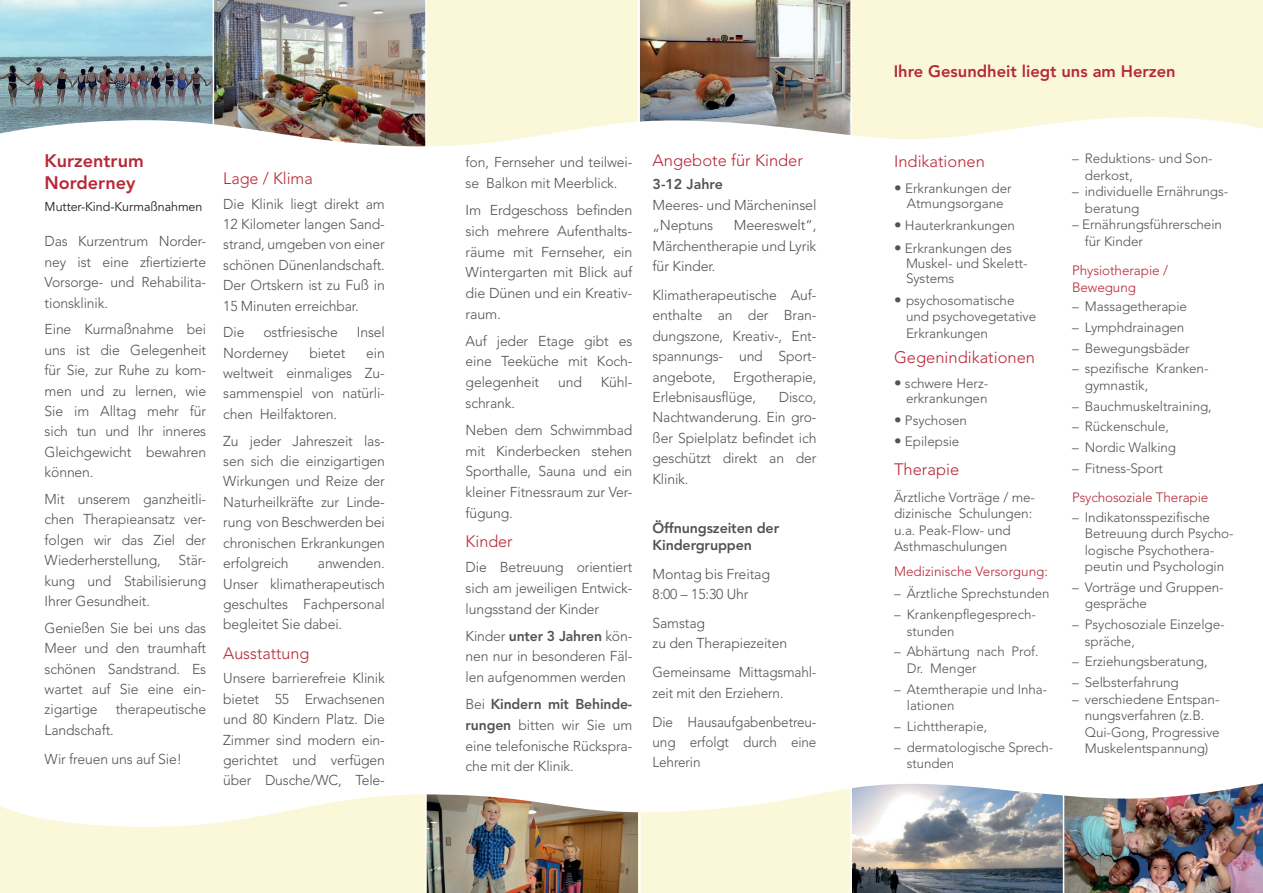
<style>
.page{position:relative;width:1263px;height:893px;background:#fff}
.page>*{position:absolute;margin:0;border:0;box-sizing:border-box;transform-origin:0 0}
.t1{font:800 18px/22.5px "Avenir LT Std";color:#b72837}
.t2{font:300 16.5px "Avenir LT Std";color:#b72837}
.t3{font:800 16.5px "Avenir LT Std";color:#b72837}
.t4{font:300 14.25px/20.4px "Avenir LT Std";letter-spacing:-.01em;color:#535355;text-align:justify}
.t5{font:300 14.25px/20.4px "Avenir LT Std";letter-spacing:-.01em;color:#535355;scale:.95 1}
.t6{font:800 14.25px/16.5px "Avenir LT Std";letter-spacing:-.01em;color:#535355}
.t7{font:300 13.5px/16.5px "Avenir LT Std";letter-spacing:-.005em;color:#535355}
.t8{font:300 13.5px/16.5px "Avenir LT Std";letter-spacing:-.005em;color:#b72837}
.t9{font:12.75px "Avenir LT Std";letter-spacing:-.005em;color:#231f20}
.s1{font-weight:800}
.s2{font-family:"Meta Plus Normal";font-weight:400;font-size:15px}
</style>
<div class="page">
<div style="left:0;top:727px;width:1263px;height:166px;background:#fbf8da"></div>
<img style="left:427px;top:827px;width:211px;height:66px">
<div style="left:0;top:0;width:1263px;height:153px;background:#fbf8da"></div>
<img style="left:214px;top:0;width:211px;height:117px">
<img style="left:641px;top:0;width:209px;height:117px">
<img style="left:0;top:0;width:213px;height:117px">
<img style="left:852px;top:827px;width:211px;height:66px">
<img style="left:1064px;top:827px;width:199px;height:66px">
<svg style="left:0;top:117px;width:1263px;height:36px;fill:#fff"></svg>
<svg style="left:0;top:727px;width:1263px;height:100px;background:#eeedeb"></svg>
<hr style="left:213px;top:0;width:1px;height:150px;background:#fff">
<hr style="left:639px;top:773px;width:1px;height:120px;background:#fff">
<hr style="left:1063px;top:325px;width:1px;height:568px;background:#fff">
<hr style="left:638px;top:0;width:1px;height:164px;background:#fff">
<hr style="left:425px;top:0;width:2px;height:893px;background:#fff">
<hr style="left:850px;top:0;width:2px;height:893px;background:#fff">
<p class="t1" style="left:45px;top:149px;width:101px">Kurzentrum<br>Norderney</p>
<p class="t9" style="left:45px;top:199px;width:159px">Mutter-Kind-Kurmaßnahmen</p>
<p class="t4" style="left:45px;top:231px;width:163px">Das Kurzentrum Norder&shy;ney ist eine zfiertizierte Vorsorge- und Rehabilita&shy;tionsklinik.</p>
<p class="t4" style="left:45px;top:319px;width:163px">Eine Kurmaßnahme bei uns ist die Gelegenheit für Sie, zur Ruhe zu kom&shy;men und zu lernen, wie Sie im Alltag mehr für sich tun und Ihr inneres Gleichgewicht bewahren können.</p>
<p class="t4" style="left:45px;top:489px;width:163px">Mit unserem ganzheitli&shy;chen Therapieansatz ver&shy;folgen wir das Ziel der Wiederherstellung, Stär&shy;kung und Stabilisierung Ihrer Gesundheit.</p>
<p class="t4" style="left:45px;top:618px;width:163px">Genießen Sie bei uns das Meer und den traumhaft schönen Sandstrand. Es wartet auf Sie eine ein&shy;zigartige</p>
<p class="t4" style="left:116px;top:699px;width:92px">therapeutische</p>
<p class="t4" style="left:45px;top:715px;width:139px;line-height:29.1px">Landschaft.<br>Wir freuen uns auf Sie!</p>
<p class="t2" style="left:223px;top:168px;width:91px">Lage / Klima</p>
<p class="t4" style="left:223px;top:193px;width:163px">Die Klinik liegt direkt am 12 Kilometer langen Sand&shy;strand, umgeben von einer schönen Dünenlandschaft.<br>Der Ortskern ist zu Fuß in 15 Minuten erreichbar.</p>
<p class="t4" style="left:223px;top:322px;width:23px">Die</p>
<p class="t4" style="left:263px;top:322px;width:76px">ostfriesische</p>
<p class="t4" style="left:357px;top:322px;width:29px">Insel</p>
<p class="t4" style="left:223px;top:343px;width:67px">Norderney</p>
<p class="t4" style="left:309px;top:343px;width:38px">bietet</p>
<p class="t4" style="left:223px;top:343px;width:163px;text-indent:143px">ein weltweit einmaliges Zu&shy;sammenspiel von natürli&shy;chen Heilfaktoren.</p>
<p class="t4" style="left:223px;top:431px;width:163px">Zu jeder Jahreszeit las&shy;sen sich die einzigartigen Wirkungen und Reize der Naturheilkräfte zur Linde&shy;rung von Beschwerden bei chronischen Erkrankungen erfolgreich</p>
<p class="t4" style="left:223px;top:553px;width:163px;text-indent:95px">anwenden.<br>Unser klimatherapeutisch geschultes Fachpersonal begleitet Sie dabei.</p>
<p class="t2" style="left:223px;top:643px;width:88px">Ausstattung</p>
<p class="t4" style="left:223px;top:668px;width:163px">Unsere barrierefreie Klinik bietet 55 Erwachsenen und 80 Kindern Platz. Die Zimmer sind modern ein&shy;gerichtet und verfügen über Dusche/WC, Tele-</p>
<p class="t4" style="left:466px;top:152px;width:168px">fon, Fernseher und teilwei&shy;se Balkon mit Meerblick.</p>
<p class="t4" style="left:466px;top:200px;width:168px">Im Erdgeschoss befinden sich mehrere Aufenthalts&shy;räume mit Fernseher, ein Wintergarten mit Blick auf die Dünen und ein Kreativ&shy;raum.</p>
<p class="t4" style="left:466px;top:330px;width:168px">Auf jeder Etage gibt es eine Teeküche mit Koch&shy;gelegenheit</p>
<p class="t4" style="left:558px;top:372px;width:25px">und</p>
<p class="t4" style="left:601px;top:372px;width:33px">Kühl-</p>
<p class="t4" style="left:466px;top:389px;width:168px;line-height:27.2px">schrank.<br>Neben dem Schwimmbad</p>
<p class="t4" style="left:466px;top:440px;width:168px">mit Kinderbecken stehen Sporthalle, Sauna und ein kleiner Fitnessraum zur Ver&shy;fügung.</p>
<p class="t2" style="left:466px;top:532px;width:49px">Kinder</p>
<p class="t4" style="left:466px;top:557px;width:168px">Die Betreuung orientiert sich am jeweiligen Entwick&shy;lungsstand der Kinder</p>
<p class="t4" style="left:466px;top:625px;width:168px">Kinder <span class="s1">unter 3 Jahren</span> kön&shy;nen nur in besonderen Fäl&shy;len aufgenommen werden</p>
<p class="t4" style="left:466px;top:694px;width:168px">Bei <span class="s1">Kindern mit Behinde&shy;rungen</span> bitten wir Sie um eine telefonische Rückspra&shy;che mit der Klinik.</p>
<p class="t2" style="left:652px;top:151px;width:152px">Angebote für Kinder</p>
<p class="t6" style="left:652px;top:176px;width:72px">3-12 Jahre</p>
<p class="t4" style="left:652px;top:195px;width:165px">Meeres- und Märcheninsel „Neptuns</p>
<p class="t4" style="left:652px;top:215px;width:165px;text-indent:81px">Meereswelt“, Märchentherapie und Lyrik für Kinder.</p>
<p class="t4" style="left:652px;top:285px;width:165px">Klimatherapeutische Auf&shy;enthalte an der Bran&shy;dungszone, Kreativ-, Ent&shy;spannungs- und Sport&shy;angebote, Ergotherapie, Erlebnisausflüge,</p>
<p class="t4" style="left:652px;top:387px;width:165px;text-indent:126px">Disco, Nachtwanderung. Ein gro&shy;ßer Spielplatz befindet ich geschützt direkt an der Klinik.</p>
<p class="t6" style="left:652px;top:520px;width:128px">Öffnungszeiten der<br>Kindergruppen</p>
<p class="t4" style="left:652px;top:564px;width:119px">Montag bis Freitag<br>8:00 – 15:30 Uhr</p>
<p class="t4" style="left:652px;top:613px;width:136px">Samstag<br>zu den Therapiezeiten</p>
<p class="t5" style="left:652px;top:662px;width:174px">Gemeinsame Mittagsmahl&shy;zeit mit den Erziehern.</p>
<p class="t5" style="left:652px;top:711px;width:174px;text-align:justify">Die Hausaufgabenbetreu&shy;ung erfolgt durch eine Lehrerin</p>
<p class="t3" style="left:894px;top:61px;width:284px">Ihre Gesundheit liegt uns am Herzen</p>
<p class="t2" style="left:894px;top:152px;width:92px">Indikationen</p>
<p class="t7" style="left:894px;top:181px;width:119px;line-height:15px;text-align:center"><span class="s2">•</span> Erkrankungen der<br>Atmungsorgane</p>
<p class="t7" style="left:894px;top:217px;width:122px"><span class="s2">•</span> Hauterkrankungen</p>
<p class="t7" style="left:906px;top:240px;width:123px;line-height:15px;text-indent:-12px"><span class="s2">•</span> Erkrankungen des<br>Muskel- und Skelett-<br>Systems</p>
<p class="t7" style="left:906px;top:292px;width:132px;text-indent:-12px"><span class="s2">•</span> psychosomatische und psychovegetative<br>Erkrankungen</p>
<p class="t2" style="left:894px;top:348px;width:142px">Gegenindikationen</p>
<p class="t7" style="left:894px;top:376px;width:96px;line-height:15px;text-align:right"><span class="s2">•</span> schwere Herz&shy;erkrankungen</p>
<p class="t7" style="left:894px;top:413px;width:74px"><span class="s2">•</span> Psychosen</p>
<p class="t7" style="left:894px;top:433px;width:67px"><span class="s2">•</span> Epilepsie</p>
<p class="t2" style="left:894px;top:459px;width:67px">Therapie</p>
<p class="t7" style="left:894px;top:489px;width:142px">Ärztliche Vorträge / me&shy;dizinische Schulungen: u.a. Peak-Flow- und<br>Asthmaschulungen</p>
<p class="t8" style="left:894px;top:564px;width:155px">Medizinische Versorgung:</p>
<p class="t7" style="left:894px;top:586px;width:157px">– Ärztliche Sprechstunden</p>
<p class="t7" style="left:907px;top:606px;width:130px;text-indent:-13px">– Krankenpflegesprech&shy;stunden</p>
<p class="t7" style="left:907px;top:644px;width:133px;text-indent:-13px">– Abhärtung nach Prof.<br>Dr. Menger</p>
<p class="t7" style="left:907px;top:681px;width:142px;text-indent:-13px">– Atemtherapie und Inha&shy;lationen</p>
<p class="t7" style="left:894px;top:718px;width:95px">– Lichttherapie,</p>
<p class="t7" style="left:907px;top:739px;width:148px;text-indent:-13px">– dermatologische Sprech&shy;stunden</p>
<p class="t7" style="left:1085px;top:150px;width:129px;text-indent:-13px">– Reduktions- und Son&shy;derkost,</p>
<p class="t7" style="left:1085px;top:183px;width:145px;text-indent:-13px">– individuelle Ernährungs&shy;beratung</p>
<p class="t7" style="left:1085px;top:216px;width:139px;text-indent:-13px">– Ernährungsführerschein für Kinder</p>
<p class="t8" style="left:1072px;top:262px;width:98px">Physiotherapie /<br>Bewegung</p>
<p class="t7" style="left:1072px;top:298px;width:117px">– Massagetherapie</p>
<p class="t7" style="left:1072px;top:319px;width:114px">– Lymphdrainagen</p>
<p class="t7" style="left:1072px;top:340px;width:119px">– Bewegungsbäder</p>
<p class="t7" style="left:1085px;top:360px;width:125px;text-indent:-13px">– spezifische Kranken&shy;gymnastik,</p>
<p class="t7" style="left:1072px;top:398px;width:141px">– Bauchmuskeltraining,</p>
<p class="t7" style="left:1072px;top:418px;width:98px">– Rückenschule,</p>
<p class="t7" style="left:1072px;top:439px;width:106px">– Nordic Walking</p>
<p class="t7" style="left:1072px;top:460px;width:92px">– Fitness-Sport</p>
<p class="t8" style="left:1072px;top:489px;width:138px">Psychosoziale Therapie</p>
<p class="t7" style="left:1085px;top:509px;width:150px;text-indent:-13px">– Indikatonsspezifische<br>Betreuung durch Psycho&shy;logische Psychothera&shy;peutin und Psychologin</p>
<p class="t7" style="left:1085px;top:579px;width:140px;text-indent:-13px">– Vorträge und Gruppen&shy;gespräche</p>
<p class="t7" style="left:1085px;top:616px;width:141px;text-indent:-13px">– Psychosoziale Einzelge&shy;spräche,</p>
<p class="t7" style="left:1072px;top:653px;width:137px">– Erziehungsberatung,</p>
<p class="t7" style="left:1072px;top:674px;width:108px">– Selbsterfahrung</p>
<p class="t7" style="left:1085px;top:691px;width:136px;text-indent:-13px">– verschiedene Entspan&shy;nungsverfahren (z.B.<br>Qui-Gong, Progressive<br>Muskelentspannung)</p>
</div>
